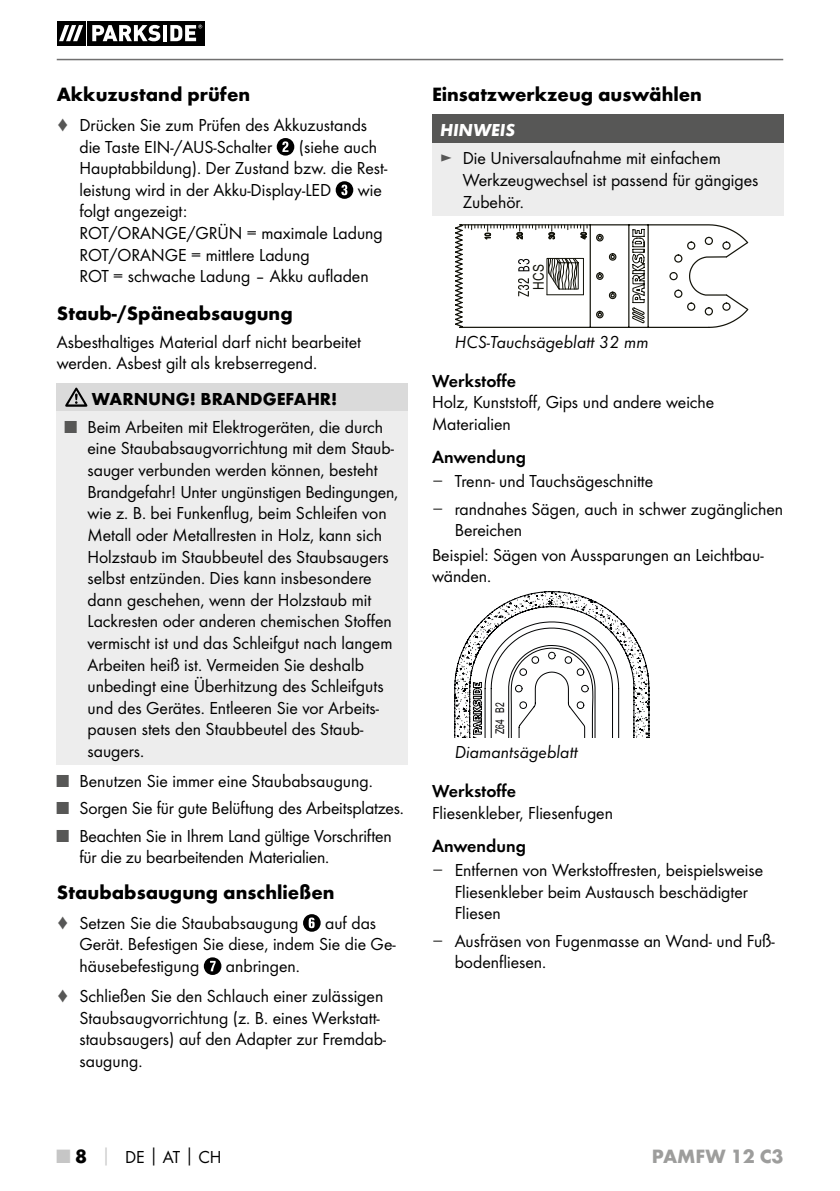
<style>
.page{position:relative;width:840px;height:1191px;background:#fff}
.page>*{position:absolute;margin:0;border:0;box-sizing:border-box;transform-origin:0 0}
.t1{font:700 20px "Futura";color:#000}
.t2{font:700 20px "Futura";color:#9d9d9c}
.t3{font:18px/21.6px "Futura Boo";color:#000}
.t4{font:18px "Futura Boo Obl";color:#000}
.t5{font:18px "Futura Dem";color:#000}
.t6{font:700 18px "Futura";color:#000}
.t7{font:italic 700 18px "Futura";color:#fff}
.t8{font:14.8px "Arial";color:#13130a;scale:.81 1}
.t9{font:12px "Arial Narrow";color:#040304;scale:.87 1}
.s1{color:#575756}
.s2{font-family:"Verdana";color:#575756}
.s3{font-family:"Futura";font-weight:700;font-size:20px;color:#c6c6c6}
.s4{font-family:"Futura";font-weight:700;font-size:20px}
.s5{font-family:"Futura";font-weight:700;color:#c6c6c6}
.s6{font-family:"Futura";font-weight:700}
</style>
<div class="page">
<hr style="left:57px;top:59px;width:725px;height:1px;background:#706f6f">
<div style="left:57px;top:21px;width:28px;height:24px;background:#000"></div>
<div style="left:87px;top:21px;width:117px;height:24px;background:#000"></div>
<svg style="left:59px;top:25px;width:24px;height:16px"></svg>
<svg style="left:92px;top:25px;width:68px;height:16px"></svg>
<hr style="left:163px;top:25px;width:4px;height:16px;background:#fff">
<svg style="left:170px;top:25px;width:32px;height:16px"></svg>
<svg style="left:276px;top:138px;width:18px;height:18px"></svg>
<svg style="left:335px;top:181px;width:18px;height:18px"></svg>
<div style="left:57px;top:383px;width:351px;height:28px;background:#dadada"></div>
<div style="left:57px;top:411px;width:351px;height:354px;background:#ededed"></div>
<svg style="left:65px;top:387px;width:22px;height:20px"></svg>
<svg style="left:303px;top:914px;width:17px;height:17px"></svg>
<svg style="left:204px;top:957px;width:17px;height:18px"></svg>
<div style="left:432px;top:115px;width:350px;height:28px;background:#575756"></div>
<div style="left:432px;top:143px;width:350px;height:73px;background:#ededed"></div>
<svg style="left:455px;top:224px;width:294px;height:104px"></svg>
<svg style="left:454px;top:591px;width:194px;height:147px"></svg>
<p class="t1" style="left:57px;top:82px;width:195px">Akkuzustand prüfen</p>
<p class="t3" style="left:79px;top:114px;width:289px;text-indent:-23px"><span class="s1">♦</span> Drücken Sie zum Prüfen des Akkuzustands die Taste EIN-/AUS-Schalter</p>
<p class="t3" style="left:79px;top:136px;width:309px;text-indent:219px">(siehe auch<br>Hauptabbildung). Der Zustand bzw. die Rest&shy;leistung wird in der Akku-Display-LED</p>
<p class="t3" style="left:357px;top:179px;width:26px">wie</p>
<p class="t3" style="left:79px;top:200px;width:305px">folgt angezeigt:<br>ROT/ORANGE/GRÜN = maximale Ladung<br>ROT/ORANGE = mittlere Ladung<br>ROT = schwache Ladung – Akku aufladen</p>
<p class="t1" style="left:57px;top:301px;width:237px">Staub-/Späneabsaugung</p>
<p class="t3" style="left:57px;top:331px;width:305px">Asbesthaltiges Material darf nicht bearbeitet werden. Asbest gilt als krebserregend.</p>
<p class="t6" style="left:92px;top:388px;width:247px">WARNUNG! BRANDGEFAHR!</p>
<p class="t3" style="left:87px;top:416px;width:312px;text-indent:-23px"><span class="s1">■</span> Beim Arbeiten mit Elektrogeräten, die durch eine Staubabsaugvorrichtung mit dem Staub&shy;sauger verbunden werden können, besteht Brandgefahr! Unter ungünstigen Bedingungen, wie z. B. bei Funkenflug, beim Schleifen von Metall oder Metallresten in Holz, kann sich Holzstaub im Staubbeutel des Staubsaugers selbst entzünden. Dies kann insbesondere dann geschehen, wenn der Holzstaub mit Lackresten oder anderen chemischen Stoffen vermischt ist und das Schleifgut nach langem Arbeiten heiß ist. Vermeiden Sie deshalb unbedingt eine Überhitzung des Schleifguts und des Gerätes. Entleeren Sie vor Arbeits&shy;pausen stets den Staubbeutel des Staub&shy;saugers.</p>
<p class="t3" style="left:57px;top:770px;width:315px"><span class="s1">■</span> Benutzen Sie immer eine Staubabsaugung.</p>
<p class="t3" style="left:57px;top:797px;width:346px"><span class="s1">■</span> Sorgen Sie für gute Belüftung des Arbeitsplatzes.</p>
<p class="t3" style="left:79px;top:824px;width:313px;text-indent:-23px"><span class="s1">■</span> Beachten Sie in Ihrem Land gültige Vorschriften für die zu bearbeitenden Materialien.</p>
<p class="t1" style="left:57px;top:879px;width:279px">Staubabsaugung anschließen</p>
<p class="t3" style="left:57px;top:911px;width:243px"><span class="s1">♦</span> Setzen Sie die Staubabsaugung</p>
<p class="t3" style="left:79px;top:911px;width:317px;text-indent:245px">auf das<br>Gerät. Befestigen Sie diese, indem Sie die Ge&shy;häusebefestigung</p>
<p class="t3" style="left:57px;top:950px;width:328px;line-height:30px;text-indent:169px">anbringen.<br><span class="s1">♦</span> Schließen Sie den Schlauch einer zulässigen</p>
<p class="t3" style="left:79px;top:1006px;width:308px">Staubsaugvorrichtung (z. B. eines Werkstatt&shy;staubsaugers) auf den Adapter zur Fremdab&shy;saugung.</p>
<p class="t1" style="left:432px;top:82px;width:271px">Einsatzwerkzeug auswählen</p>
<p class="t7" style="left:440px;top:119px;width:76px">HINWEIS</p>
<p class="t3" style="left:462px;top:147px;width:297px;text-indent:-23px"><span class="s1">►</span> Die Universalaufnahme mit einfachem<br>Werkzeugwechsel ist passend für gängiges<br>Zubehör.</p>
<p class="t8" style="left:528px;top:290px;width:33px;rotate:-90deg">HCS</p>
<p class="t4" style="left:454px;top:331px;width:195px">HCS-Tauchsägeblatt 32 mm</p>
<p class="t5" style="left:432px;top:370px;width:86px">Werkstoffe</p>
<p class="t3" style="left:432px;top:391px;width:284px">Holz, Kunststoff, Gips und andere weiche<br>Materialien</p>
<p class="t5" style="left:432px;top:446px;width:95px">Anwendung</p>
<p class="t3" style="left:432px;top:470px;width:223px"><span class="s2">–</span> Trenn- und Tauchsägeschnitte</p>
<p class="t3" style="left:454px;top:497px;width:330px;text-indent:-23px"><span class="s2">–</span> randnahes Sägen, auch in schwer zugänglichen<br>Bereichen</p>
<p class="t3" style="left:432px;top:543px;width:333px">Beispiel: Sägen von Aussparungen an Leichtbau&shy;wänden.</p>
<p class="t9" style="left:491px;top:734px;width:38px;rotate:-90deg">Z64 B2</p>
<p class="t4" style="left:454px;top:741px;width:125px">Diamantsägeblatt</p>
<p class="t5" style="left:432px;top:780px;width:86px">Werkstoffe</p>
<p class="t3" style="left:432px;top:801px;width:182px">Fliesenkleber, Fliesenfugen</p>
<p class="t5" style="left:432px;top:834px;width:95px">Anwendung</p>
<p class="t3" style="left:454px;top:859px;width:310px;text-indent:-23px"><span class="s2">–</span> Entfernen von Werkstoffresten, beispielsweise<br>Fliesenkleber beim Austausch beschädigter<br>Fliesen</p>
<p class="t3" style="left:454px;top:929px;width:321px;text-indent:-23px"><span class="s2">–</span> Ausfräsen von Fugenmasse an Wand- und Fuß&shy;bodenfliesen.</p>
<p class="t3" style="left:57px;top:1145px;width:166px"><span class="s3">■</span> <span class="s4">8</span> <span class="s5">│</span> DE<span class="s6">│</span>AT<span class="s6">│</span>CH</p>
<p class="t2" style="left:651px;top:1143px;width:133px">PAMFW 12 C3</p>
</div>
